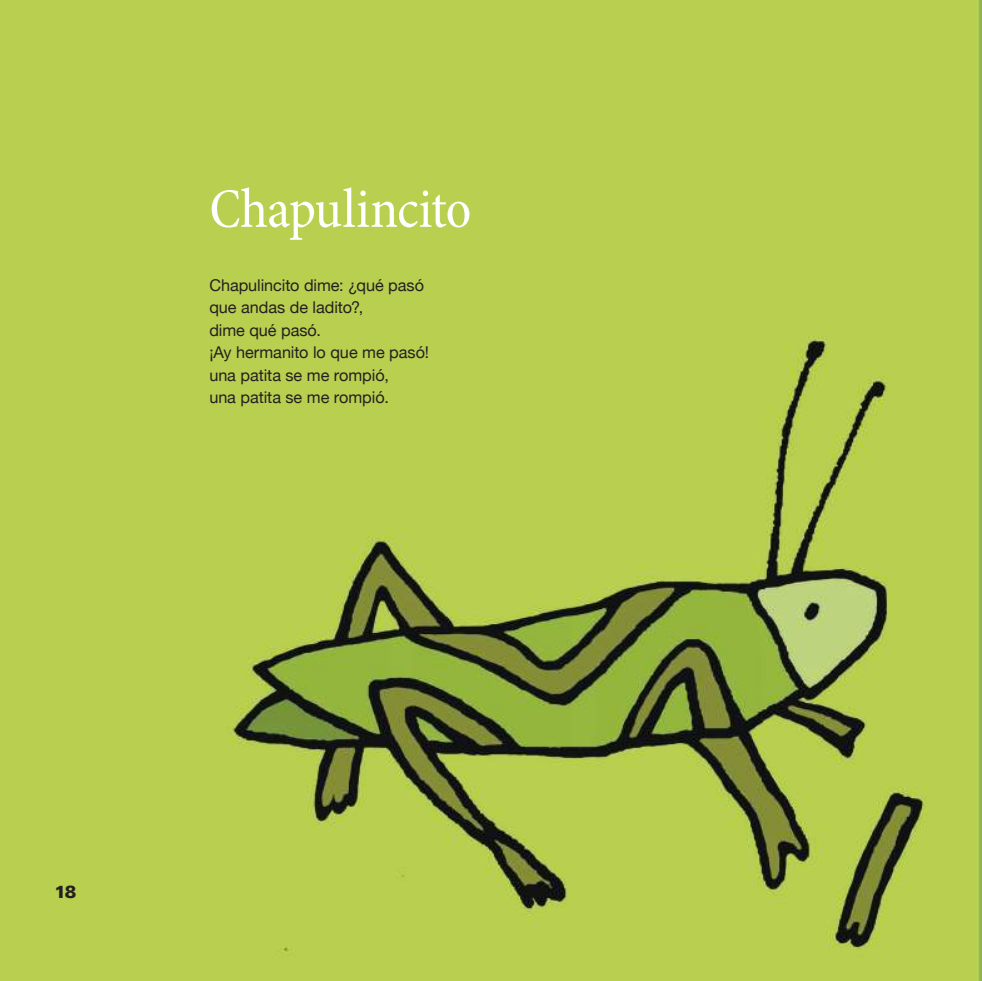
<style>
.page{position:relative;width:982px;height:981px;background:#fff}
.page>*{position:absolute;margin:0;border:0;box-sizing:border-box;transform-origin:0 0}
.t1{font:condensed 56.25px "Minion Pro";letter-spacing:-.015em;color:#fff}
.t2{font:900 17.5px "Univers LT Std";color:#241f1f}
.t3{font:16.25px/22.5px "Helvetica Neue";letter-spacing:-.005em;color:#241f1f}
</style>
<div class="page">
<img style="left:0;top:0;width:982px;height:980px">
<svg style="left:0;top:0;width:5px;height:5px"></svg>
<svg style="left:0;top:978px;width:5px;height:3px"></svg>
<svg style="left:978px;top:0;width:4px;height:5px"></svg>
<svg style="left:978px;top:978px;width:4px;height:3px"></svg>
<h1 class="t1" style="left:209px;top:175px;width:263px">Chapulincito</h1>
<p class="t3" style="left:209px;top:272px;width:221px">Chapulincito dime: ¿qué pasó que andas de ladito?,<br>dime qué pasó.<br>¡Ay hermanito lo que me pasó! una patita se me rompió,<br>una patita se me rompió.</p>
<p class="t2" style="left:54px;top:881px;width:24px">18</p>
</div>
